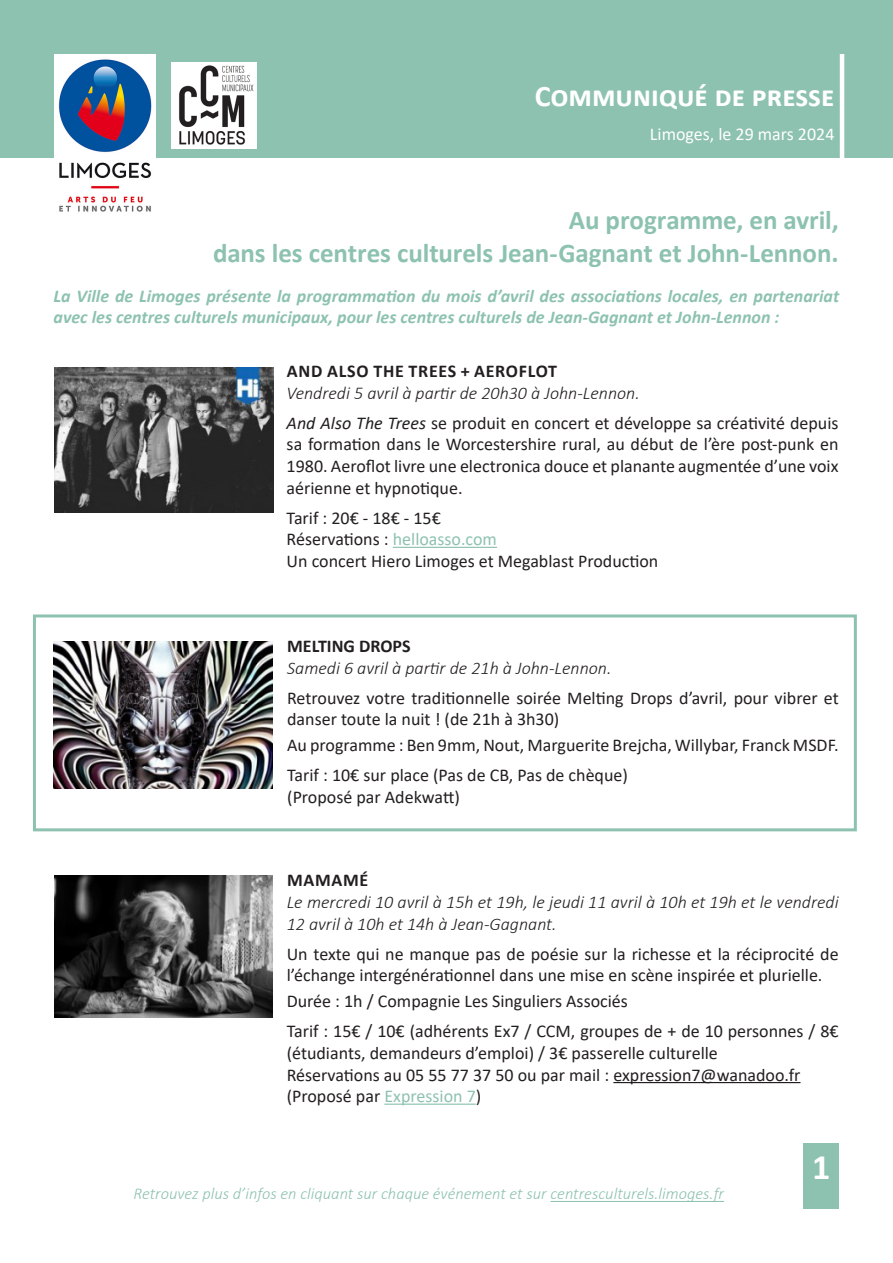
<style>
.page{position:relative;width:893px;height:1263px;background:#fff}
.page>*{position:absolute;margin:0;border:0;box-sizing:border-box;transform-origin:0 0}
.t1{font:700 36px "Calibri";color:#fff}
.t2{font:700 30px "Calibri";color:#fff}
.t3{font:700 27px "Calibri";letter-spacing:-.005em;color:#8dc2b0}
.t4{font:18px/21.6px "Calibri";color:#231f20}
.t5{font:italic 700 18px/21.6px "Calibri";color:#8dc2b0}
.t6{font:italic 300 18px/21.6px "Calibri";color:#231f20}
.t7{font:700 18px "Calibri";letter-spacing:.04em;color:#231f20}
.t8{font:18px "Calibri";color:#fff}
.t9{font:700 18px "Calibri";color:#231f20}
.t10{font:italic 300 16.5px "Calibri";color:#8dc2b0}
.s1{font-style:italic}
.s2{color:#8dc2b0}
</style>
<div class="page">
<div style="left:33px;top:614px;width:824px;height:217px;border:3px solid #8dc2b0"></div>
<div style="left:0;top:0;width:893px;height:157px;background:#8dc2b0"></div>
<hr style="left:840px;top:54px;width:4px;height:112px;background:#fff">
<div style="left:804px;top:1143px;width:35px;height:66px;background:#8dc2b0"></div>
<img style="left:54px;top:54px;width:102px;height:158px">
<img style="left:171px;top:63px;width:86px;height:85px">
<img style="left:54px;top:642px;width:219px;height:146px">
<hr style="left:550px;top:1201px;width:174px;height:1px;background:#8dc2b0">
<hr style="left:393px;top:547px;width:104px;height:1px;background:#8dc2b0">
<img style="left:54px;top:368px;width:220px;height:145px">
<hr style="left:613px;top:1082px;width:187px;height:1px;background:#231f20">
<hr style="left:384px;top:1103px;width:92px;height:2px;background:#8dc2b0">
<img style="left:54px;top:875px;width:218px;height:142px">
<p class="t2" style="left:535px;top:75px;width:301px">Communiqué de presse</p>
<p class="t8" style="left:650px;top:122px;width:186px">Limoges, le 29 mars 2024</p>
<p class="t3" style="left:569px;top:201px;width:271px">Au programme, en avril,</p>
<p class="t3" style="left:213px;top:233px;width:627px">dans les centres culturels Jean-Gagnant et John-Lennon.</p>
<p class="t5" style="left:54px;top:284px;width:787px">La Ville de Limoges présente la programmation du mois d’avril des associations locales, en partenariat avec les centres culturels municipaux, pour les centres culturels de Jean-Gagnant et John‑Lennon :</p>
<p class="t7" style="left:287px;top:358px;width:272px">AND ALSO THE TREES + AEROFLOT</p>
<p class="t6" style="left:287px;top:382px;width:355px">Vendredi 5 avril à partir de 20h30 à John-Lennon.</p>
<p class="t4" style="left:287px;top:411px;width:553px;text-align:justify"><span class="s1">And Also The Trees</span> se produit en concert et développe sa créativité depuis sa formation dans le Worcestershire rural, au début de l’ère post-punk en 1980. Aeroflot livre une electronica douce et planante augmentée d’une voix aérienne et hypnotique.</p>
<p class="t4" style="left:287px;top:506px;width:156px">Tarif : 20€ - 18€ - 15€</p>
<p class="t4" style="left:287px;top:528px;width:212px">Réservations : <span class="s2">helloasso.com</span></p>
<p class="t4" style="left:287px;top:550px;width:373px">Un concert Hiero Limoges et Megablast Production</p>
<p class="t9" style="left:287px;top:633px;width:125px">MELTING DROPS</p>
<p class="t6" style="left:287px;top:657px;width:326px">Samedi 6 avril à partir de 21h à John-Lennon.</p>
<p class="t4" style="left:287px;top:686px;width:553px">Retrouvez votre traditionnelle soirée Melting Drops d’avril, pour vibrer et danser toute la nuit ! (de 21h à 3h30)</p>
<p class="t4" style="left:287px;top:734px;width:553px">Au programme : Ben 9mm, Nout, Marguerite Brejcha, Willybar, Franck MSDF.</p>
<p class="t4" style="left:287px;top:764px;width:342px">Tarif : 10€ sur place (Pas de CB, Pas de chèque)</p>
<p class="t4" style="left:287px;top:786px;width:174px">(Proposé par Adekwatt)</p>
<p class="t7" style="left:287px;top:868px;width:83px">MAMAMÉ</p>
<p class="t6" style="left:287px;top:891px;width:553px">Le mercredi 10 avril à 15h et 19h, le jeudi 11 avril à 10h et 19h et le vendredi<br>12 avril à 10h et 14h à Jean-Gagnant.</p>
<p class="t4" style="left:287px;top:942px;width:553px">Un texte qui ne manque pas de poésie sur la richesse et la réciprocité de l’échange intergénérationnel dans une mise en scène inspirée et plurielle.</p>
<p class="t4" style="left:287px;top:990px;width:343px">Durée : 1h / Compagnie Les Singuliers Associés</p>
<p class="t4" style="left:287px;top:1020px;width:553px">Tarif : 15€ / 10€ (adhérents Ex7 / CCM, groupes de + de 10 personnes / 8€ (étudiants, demandeurs d’emploi) / 3€ passerelle culturelle</p>
<p class="t4" style="left:287px;top:1063px;width:515px">Réservations au 05 55 77 37 50 ou par mail : expression7@wanadoo.fr</p>
<p class="t4" style="left:287px;top:1085px;width:196px">(Proposé par <span class="s2">Expression 7</span>)</p>
<p class="t10" style="left:134px;top:1183px;width:592px">Retrouvez plus d’infos en cliquant sur chaque événement et sur centresculturels.limoges.fr</p>
<p class="t1" style="left:812px;top:1141px;width:20px">1</p>
</div>
